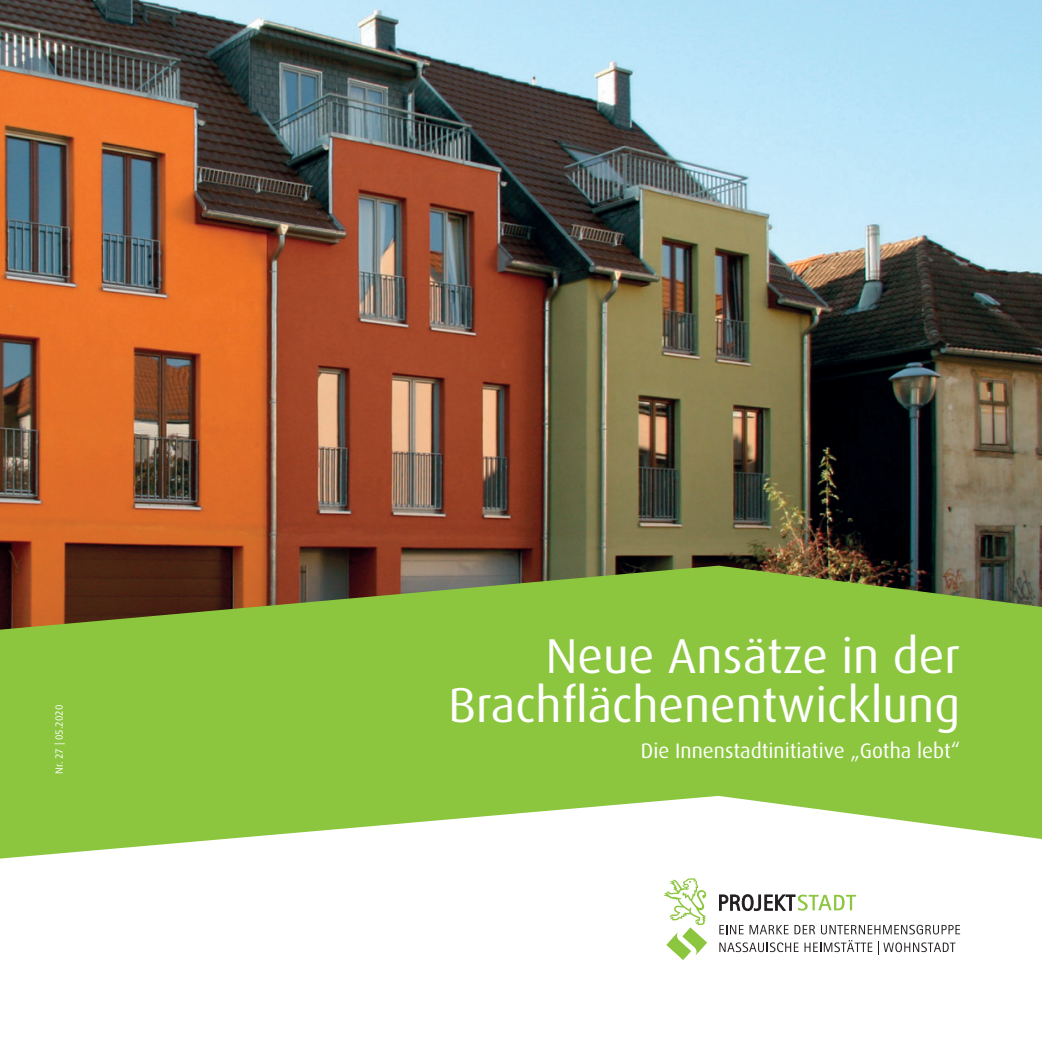
<style>
.page{position:relative;width:1042px;height:1042px;background:#fff}
.page>*{position:absolute;margin:0;border:0;box-sizing:border-box;transform-origin:0 0}
.t1{font:49px/49px "Dax";color:#fff;text-align:right}
.t2{font:21px "Dax";color:#fff}
.t3{font:10.5px "Dax";color:#fff}
</style>
<div class="page">
<img style="left:0;top:0;width:1042px;height:566px">
<svg style="left:719px;top:925px;width:24px;height:9px"></svg>
<svg style="left:749px;top:925px;width:39px;height:9px"></svg>
<svg style="left:794px;top:925px;width:21px;height:9px"></svg>
<svg style="left:821px;top:925px;width:139px;height:9px"></svg>
<svg style="left:719px;top:942px;width:79px;height:10px"></svg>
<svg style="left:804px;top:940px;width:68px;height:12px"></svg>
<svg style="left:878px;top:941px;width:77px;height:13px"></svg>
<svg style="left:719px;top:894px;width:137px;height:17px"></svg>
<svg style="left:663px;top:878px;width:44px;height:82px"></svg>
<svg style="left:0;top:566px;width:1042px;height:292px;background:#94bf52"></svg>
<p class="t3" style="left:53px;top:773px;width:70px;rotate:-90deg">Nr. 27 | 05.2020</p>
<p class="t1" style="left:448px;top:632px;width:513px">Neue Ansätze in der<br>Brachflächenentwicklung</p>
<p class="t2" style="left:641px;top:739px;width:321px">Die Innenstadtinitiative „Gotha lebt“</p>
</div>
